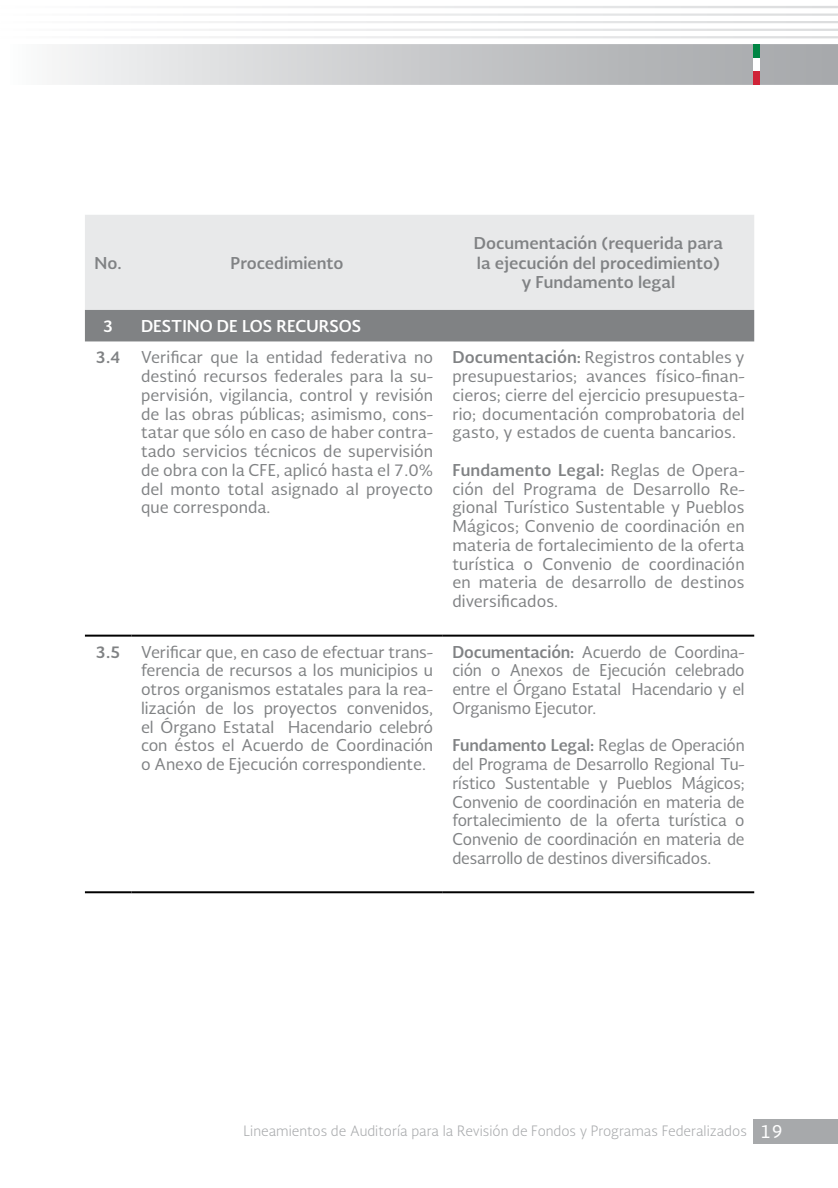
<style>
.page{position:relative;width:838px;height:1188px;background:#fff}
.page>*{position:absolute;margin:0;border:0;box-sizing:border-box;transform-origin:0 0}
.t1{font:15.9px/18.8px "Soberana Sans";letter-spacing:-.005em;color:#808284;text-align:justify}
.t2{font:700 15.9px/19.2px "Soberana Sans";color:#808284;text-align:center}
.t3{font:700 15.9px "Soberana Sans";color:#fff}
.t4{font:300 13.95px "Soberana Sans";color:#a7a9ab}
.s1{font-weight:700}
.s2{font-weight:400;font-size:18px;color:#fff}
</style>
<div class="page">
<img style="left:59px;top:45px;width:778px;height:40px">
<div style="left:752px;top:1119px;width:85px;height:25px;background:#a7a9ab"></div>
<div style="left:752px;top:45px;width:7px;height:13px;background:#008544"></div>
<div style="left:752px;top:58px;width:7px;height:13px;background:#fff"></div>
<div style="left:752px;top:71px;width:7px;height:14px;background:#cf2337"></div>
<div style="left:85px;top:215px;width:669px;height:95px;background:#e8e9ea"></div>
<div style="left:85px;top:310px;width:669px;height:31px;background:#808284"></div>
<hr style="left:85px;top:635px;width:46px;height:2px;background:#000">
<hr style="left:131px;top:635px;width:311px;height:2px;background:#000">
<hr style="left:442px;top:635px;width:312px;height:2px;background:#000">
<hr style="left:85px;top:891px;width:46px;height:2px;background:#000">
<hr style="left:131px;top:891px;width:311px;height:2px;background:#000">
<hr style="left:442px;top:891px;width:312px;height:2px;background:#000">
<p class="t2" style="left:95px;top:253px;width:29px">No.</p>
<p class="t2" style="left:230px;top:253px;width:114px">Procedimiento</p>
<p class="t2" style="left:473px;top:234px;width:251px">Documentación (requerida para la ejecución del procedimiento) y Fundamento legal</p>
<p class="t3" style="left:103px;top:316px;width:12px">3</p>
<p class="t3" style="left:141px;top:316px;width:222px">DESTINO DE LOS RECURSOS</p>
<p class="t2" style="left:96px;top:348px;width:26px">3.4</p>
<p class="t1" style="left:141px;top:348px;width:293px">Verificar que la entidad federativa no destinó recursos federales para la su&shy;pervisión, vigilancia, control y revisión de las obras públicas; asimismo, cons&shy;tatar que sólo en caso de haber contra&shy;tado servicios técnicos de supervisión de obra con la CFE, aplicó hasta el 7.0% del monto total asignado al proyecto que corresponda.</p>
<p class="t1" style="left:452px;top:348px;width:293px"><span class="s1">Documentación:</span> Registros contables y presupuestarios; avances físico-finan&shy;cieros; cierre del ejercicio presupuesta&shy;rio; documentación comprobatoria del gasto, y estados de cuenta bancarios.</p>
<p class="t1" style="left:452px;top:461px;width:293px"><span class="s1">Fundamento Legal:</span> Reglas de Opera&shy;ción del Programa de Desarrollo Re&shy;gional Turístico Sustentable y Pueblos Mágicos; Convenio de coordinación en materia de fortalecimiento de la oferta turística o Convenio de coordinación en materia de desarrollo de destinos diversificados.</p>
<p class="t2" style="left:96px;top:642px;width:26px">3.5</p>
<p class="t1" style="left:141px;top:642px;width:293px">Verificar que, en caso de efectuar trans&shy;ferencia de recursos a los municipios u otros organismos estatales para la rea&shy;lización de los proyectos convenidos, el Órgano Estatal Hacendario celebró con éstos el Acuerdo de Coordinación o Anexo de Ejecución correspondiente.</p>
<p class="t1" style="left:452px;top:642px;width:293px"><span class="s1">Documentación:</span> Acuerdo de Coordina&shy;ción o Anexos de Ejecución celebrado entre el Órgano Estatal Hacendario y el Organismo Ejecutor.</p>
<p class="t1" style="left:452px;top:736px;width:293px"><span class="s1">Fundamento Legal:</span> Reglas de Operación del Programa de Desarrollo Regional Tu&shy;rístico Sustentable y Pueblos Mágicos; Convenio de coordinación en materia de fortalecimiento de la oferta turística o Convenio de coordinación en materia de desarrollo de destinos diversificados.</p>
<p class="t4" style="left:243px;top:1124px;width:541px">Lineamientos de Auditoría para la Revisión de Fondos y Programas Federalizados <span class="s2">19</span></p>
</div>
